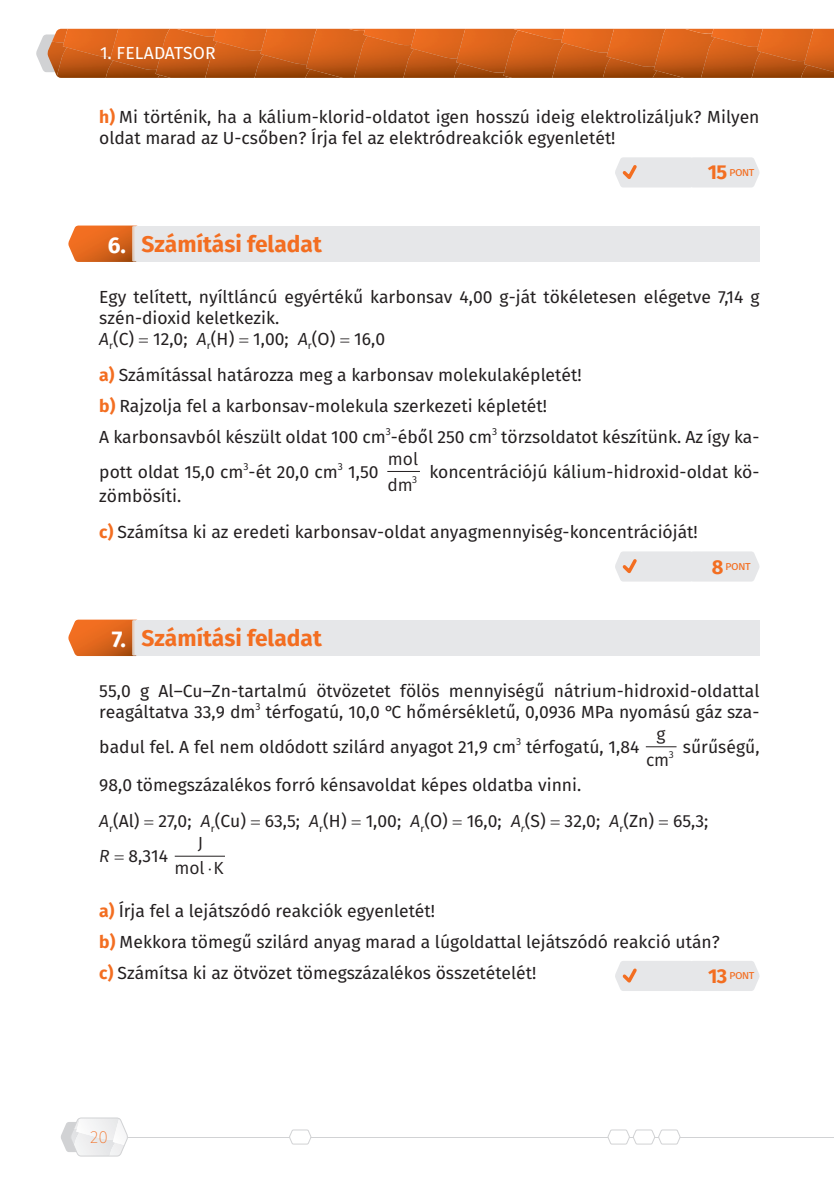
<style>
.page{position:relative;width:834px;height:1181px;background:#fff}
.page>*{position:absolute;margin:0;border:0;box-sizing:border-box;transform-origin:0 0}
.t1{font:700 22.75px "Fira Sans";color:#f36e21}
.t2{font:700 22.75px "Fira Sans";color:#fff}
.t3{font:17.5px/21px "Fira Sans";color:#231f20}
.t4{font:17.5px/25.9px "Fira Sans Math Type";color:#231f20;text-align:center}
.t5{font:17.5px "Fira Sans";letter-spacing:.01em;color:#fff}
.t6{font:200 17.5px "Fira Sans";color:#f36e21}
.t7{font:12.25px "Fira Sans";letter-spacing:-.055em;color:#f36e21}
.t8{font:10.15px "Fira Sans";color:#231f20}
.s1{font-weight:700;color:#f36e21}
.s2{font-weight:700;font-size:20.12px}
.s3{font-style:italic}
</style>
<div class="page">
<svg style="left:36px;top:29px;width:798px;height:49px;background:#cb621f"></svg>
<img style="left:503px;top:30px;width:58px;height:48px">
<img style="left:513px;top:29px;width:48px;height:10px">
<img style="left:552px;top:43px;width:54px;height:35px">
<img style="left:561px;top:29px;width:45px;height:24px">
<img style="left:602px;top:58px;width:51px;height:20px">
<img style="left:606px;top:29px;width:47px;height:38px">
<img style="left:653px;top:29px;width:58px;height:49px">
<img style="left:684px;top:29px;width:27px;height:5px">
<img style="left:700px;top:38px;width:56px;height:40px">
<img style="left:711px;top:29px;width:45px;height:18px">
<img style="left:751px;top:52px;width:53px;height:26px">
<img style="left:756px;top:29px;width:48px;height:32px">
<img style="left:800px;top:65px;width:33px;height:13px">
<img style="left:804px;top:29px;width:29px;height:43px">
<hr style="left:127px;top:1136px;width:706px;height:1px;background:#d1d2d4">
<svg style="left:288px;top:1129px;width:24px;height:16px"></svg>
<svg style="left:607px;top:1129px;width:74px;height:16px"></svg>
<svg style="left:61px;top:1117px;width:68px;height:40px"></svg>
<div style="left:134px;top:226px;width:625px;height:35px;background:#e6e7e9"></div>
<div style="left:134px;top:620px;width:625px;height:35px;background:#e6e7e9"></div>
<div style="left:615px;top:157px;width:144px;height:30px;background:#e6e7e9"></div>
<hr style="left:387px;top:471px;width:33px;height:1px;background:#231f20">
<svg style="left:615px;top:551px;width:144px;height:30px;background:#e7e6e6"></svg>
<hr style="left:645px;top:746px;width:31px;height:1px;background:#231f20">
<hr style="left:175px;top:856px;width:50px;height:1px;background:#231f20">
<div style="left:615px;top:961px;width:144px;height:30px;background:#e6e7e9"></div>
<svg style="left:68px;top:225px;width:70px;height:37px;background:#e0793b"></svg>
<svg style="left:68px;top:619px;width:70px;height:37px;background:#e07a3b"></svg>
<p class="t5" style="left:100px;top:40px;width:117px">1. FELADATSOR</p>
<p class="t3" style="left:99px;top:106px;width:661px"><span class="s1">h)</span> Mi történik, ha a kálium-klorid-oldatot igen hosszú ideig elektrolizáljuk? Milyen oldat marad az U-csőben? Írja fel az elektródreakciók egyenletét!</p>
<p class="t7" style="left:707px;top:163px;width:48px"><span class="s2">15</span> pont</p>
<h1 class="t1" style="left:141px;top:228px;width:182px">Számítási feladat</h1>
<p class="t3" style="left:99px;top:286px;width:661px">Egy telített, nyíltláncú egyértékű karbonsav 4,00 g-ját tökéletesen elégetve 7,14 g szén-dioxid keletkezik.<br><span class="s3">A</span><sub>r</sub>(C) 12,0; <span class="s3">A</span><sub>r</sub>(H) 1,00; <span class="s3">A</span><sub>r</sub>(O) 16,0</p>
<p class="t3" style="left:99px;top:359px;width:483px;line-height:31px"><span class="s1">a)</span> Számítással határozza meg a karbonsav molekulaképletét! <span class="s1">b)</span> Rajzolja fel a karbonsav-molekula szerkezeti képletét!<br>A karbonsavból készült oldat 100 cm<sup>3</sup>-éből 250 cm</p>
<h1 class="t2" style="left:108px;top:229px;width:20px">6.</h1>
<p class="t8" style="left:492px;top:424px;width:7px">3</p>
<p class="t3" style="left:501px;top:426px;width:260px">törzsoldatot készítünk. Az így ka-</p>
<p class="t4" style="left:387px;top:445px;width:32px;text-align:left">mol dm</p>
<p class="t8" style="left:243px;top:459px;width:7px">3</p>
<p class="t8" style="left:338px;top:459px;width:7px">3</p>
<p class="t3" style="left:348px;top:461px;width:32px">1,50</p>
<p class="t3" style="left:412px;top:461px;width:349px"><sub>3</sub> koncentrációjú kálium-hidroxid-oldat kö-</p>
<p class="t3" style="left:99px;top:478px;width:600px;line-height:35.9px">zömbösíti.<br><span class="s1">c)</span> Számítsa ki az eredeti karbonsav-oldat anyagmennyiség-koncentrációját!</p>
<p class="t7" style="left:711px;top:557px;width:40px"><span class="s2">8</span> pont</p>
<p class="t3" style="left:99px;top:461px;width:240px">pott oldat 15,0 cm -ét 20,0 cm</p>
<h1 class="t1" style="left:141px;top:622px;width:182px">Számítási feladat</h1>
<p class="t3" style="left:99px;top:680px;width:661px">55,0 g Al–Cu–Zn-tartalmú ötvözetet fölös mennyiségű nátrium-hidroxid-oldattal rea gáltatva 33,9 dm</p>
<h1 class="t2" style="left:112px;top:623px;width:16px">7.</h1>
<p class="t8" style="left:255px;top:699px;width:7px">3</p>
<p class="t3" style="left:99px;top:694px;width:661px;line-height:35px;text-indent:166px">térfogatú, 10,0 °C hőmérsékletű, 0,0936 MPa nyomású gáz sza&shy;badul fel. A fel nem oldódott szilárd anyagot 21,9 cm</p>
<p class="t8" style="left:516px;top:734px;width:7px">3</p>
<p class="t3" style="left:526px;top:736px;width:115px">térfogatú, 1,84</p>
<p class="t4" style="left:646px;top:720px;width:25px">g cm</p>
<p class="t3" style="left:668px;top:736px;width:92px"><sub>3</sub> sűrűségű,</p>
<p class="t3" style="left:99px;top:767px;width:610px;line-height:35.5px">98,0 tömegszázalékos forró kénsavoldat képes oldatba vinni.<br><span class="s3">A</span><sub>r</sub>(Al) 27,0; <span class="s3">A</span><sub>r</sub>(Cu) 63,5; <span class="s3">A</span><sub>r</sub>(H) 1,00; <span class="s3">A</span><sub>r</sub>(O) 16,0; <span class="s3">A</span><sub>r</sub>(S) 32,0; <span class="s3">A</span><sub>r</sub>(Zn) 65,3;<br><span class="s3">R</span> 8,314</p>
<p class="t4" style="left:174px;top:830px;width:51px;line-height:24.8px">J<br>mol K⋅</p>
<p class="t3" style="left:99px;top:896px;width:622px;line-height:31px"><span class="s1">a)</span> Írja fel a lejátszódó reakciók egyenletét!<br><span class="s1">b)</span> Mekkora tömegű szilárd anyag marad a lúgoldattal lejátszódó reakció után? <span class="s1">c)</span> Számítsa ki az ötvözet tömegszázalékos összetételét!</p>
<p class="t7" style="left:708px;top:966px;width:48px"><span class="s2">13</span> pont</p>
<p class="t6" style="left:90px;top:1124px;width:19px">20</p>
</div>
